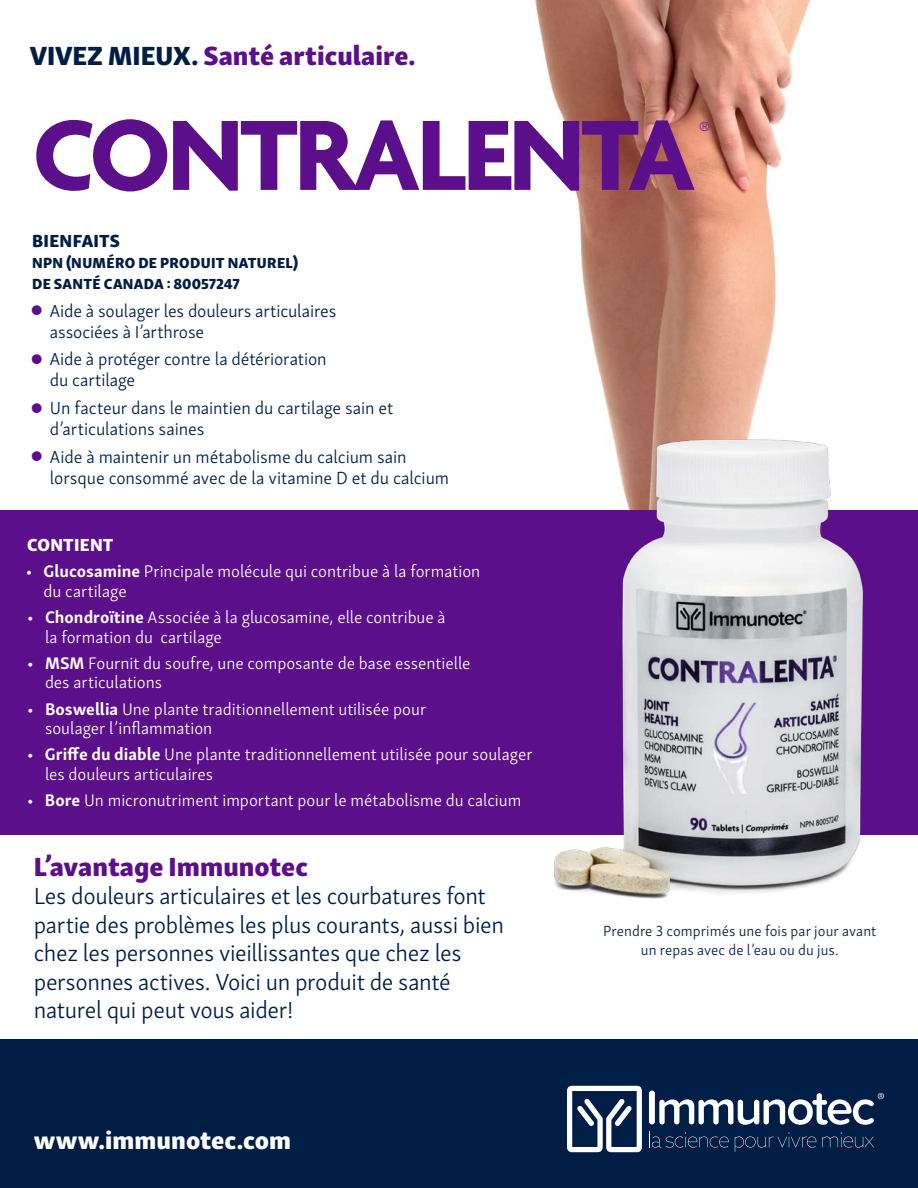
<style>
.page{position:relative;width:918px;height:1188px;background:#fff}
.page>*{position:absolute;margin:0;border:0;box-sizing:border-box;transform-origin:0 0}
.t1{font:700 108px "Agenda";letter-spacing:-.03em;color:#5c0f8b}
.tagline{font:27px "Skolar Sans Eb";color:#5c0f8b}
.title_17_20{font:25.5px "Skolar Sans Eb";color:#fff}
.sub_header{font:300 24px/28.5px "Skolar Sans Latn";letter-spacing:-.015em;color:#001e45}
.bullet_-_features{font:300 18px/21px "Skolar Sans Latn";letter-spacing:-.005em;color:#001e45}
.bullet{font:300 18px/21px "Skolar Sans Latn";letter-spacing:-.01em;color:#001e45}
.subtitle{font:18px "Skolar Sans Eb";letter-spacing:.015em;color:#001e45}
.subtitle-2{font:18px "Skolar Sans Eb";letter-spacing:.01em;color:#fff}
.bullet_-_features-2{font:300 17.25px/19.5px "Skolar Sans Latn";color:#fff}
.text_10_13{font:300 15px/19.5px "Skolar Sans Latn";letter-spacing:.005em;color:#001e45;text-align:center}
.subtitle-3{font:15px/21px "Skolar Sans Eb";letter-spacing:.02em;color:#001e45}
.t2{font:300 condensed 12.9px "Helvetica Neue";color:#5c0f8b}
.s1{color:#001e45}
.s2{font-family:"Skolar Sans";font-weight:700}
</style>
<div class="page">
<div style="left:0;top:1040px;width:918px;height:148px;background:#001e45"></div>
<div style="left:649px;top:1091px;width:6px;height:33px;background:#fff;border-radius:3px"></div>
<svg style="left:567px;top:1086px;width:75px;height:66px"></svg>
<svg style="left:649px;top:1131px;width:80px;height:17px"></svg>
<svg style="left:822px;top:1132px;width:52px;height:16px"></svg>
<svg style="left:735px;top:1132px;width:81px;height:20px"></svg>
<svg style="left:659px;top:1093px;width:225px;height:32px"></svg>
<img style="left:513px;top:0;width:298px;height:511px">
<div style="left:0;top:511px;width:918px;height:324px;background:#5c0f8b"></div>
<img style="left:540px;top:401px;width:378px;height:498px">
<p class="tagline" style="left:30px;top:32px;width:387px"><span class="s1">VIVEZ MIEUX.</span> Santé articulaire.</p>
<p class="t1" style="left:33px;top:97px;width:664px">CONTRALENTA</p>
<p class="t2" style="left:700px;top:119px;width:12px">®</p>
<p class="subtitle" style="left:32px;top:225px;width:89px">BIENFAITS</p>
<p class="subtitle-3" style="left:32px;top:251px;width:268px">NPN (NUMÉRO DE PRODUIT NATUREL)<br>DE SANTÉ CANADA : 80057247</p>
<p class="bullet" style="left:50px;top:299px;width:288px">Aide à soulager les douleurs articulaires associées à I’arthrose</p>
<p class="bullet" style="left:50px;top:347px;width:278px">Aide à protéger contre la détérioration du cartilage</p>
<p class="bullet_-_features" style="left:50px;top:396px;width:345px">Un facteur dans le maintien du cartilage sain et d’articulations saines</p>
<p class="bullet_-_features" style="left:50px;top:445px;width:401px">Aide à maintenir un métabolisme du calcium sain lorsque consommé avec de la vitamine D et du calcium</p>
<p class="subtitle-2" style="left:27px;top:529px;width:88px">CONTIENT</p>
<p class="bullet_-_features-2" style="left:44px;top:560px;width:438px;text-indent:-18px"><span class="s2">• Glucosamine</span> Principale molécule qui contribue à la formation du cartilage</p>
<p class="bullet_-_features-2" style="left:45px;top:606px;width:402px;text-indent:-18px"><span class="s2">• Chondroïtine</span> Associée à la glucosamine, elle contribue à la formation du cartilage</p>
<p class="bullet_-_features-2" style="left:45px;top:652px;width:427px;text-indent:-18px"><span class="s2">• MSM</span> Fournit du soufre, une composante de base essentielle des articulations</p>
<p class="bullet_-_features-2" style="left:45px;top:698px;width:383px;text-indent:-18px"><span class="s2">• Boswellia</span> Une plante traditionnellement utilisée pour soulager l’inflammation</p>
<p class="bullet_-_features-2" style="left:45px;top:743px;width:489px;text-indent:-18px"><span class="s2">• Griffe du diable</span> Une plante traditionnellement utilisée pour soulager les douleurs articulaires</p>
<p class="bullet_-_features-2" style="left:27px;top:789px;width:496px"><span class="s2">• Bore</span> Un micronutriment important pour le métabolisme du calcium</p>
<p class="tagline" style="left:34px;top:844px;width:276px">L’avantage Immunotec</p>
<p class="sub_header" style="left:34px;top:880px;width:472px">Les douleurs articulaires et les courbatures font partie des problèmes les plus courants, aussi bien chez les personnes vieillissantes que chez les personnes actives. Voici un produit de santé naturel qui peut vous aider!</p>
<p class="title_17_20" style="left:34px;top:1119px;width:259px">www.immunotec.com</p>
<p class="text_10_13" style="left:603px;top:920px;width:275px">Prendre 3 comprimés une fois par jour avant un repas avec de l’eau ou du jus.</p>
</div>
